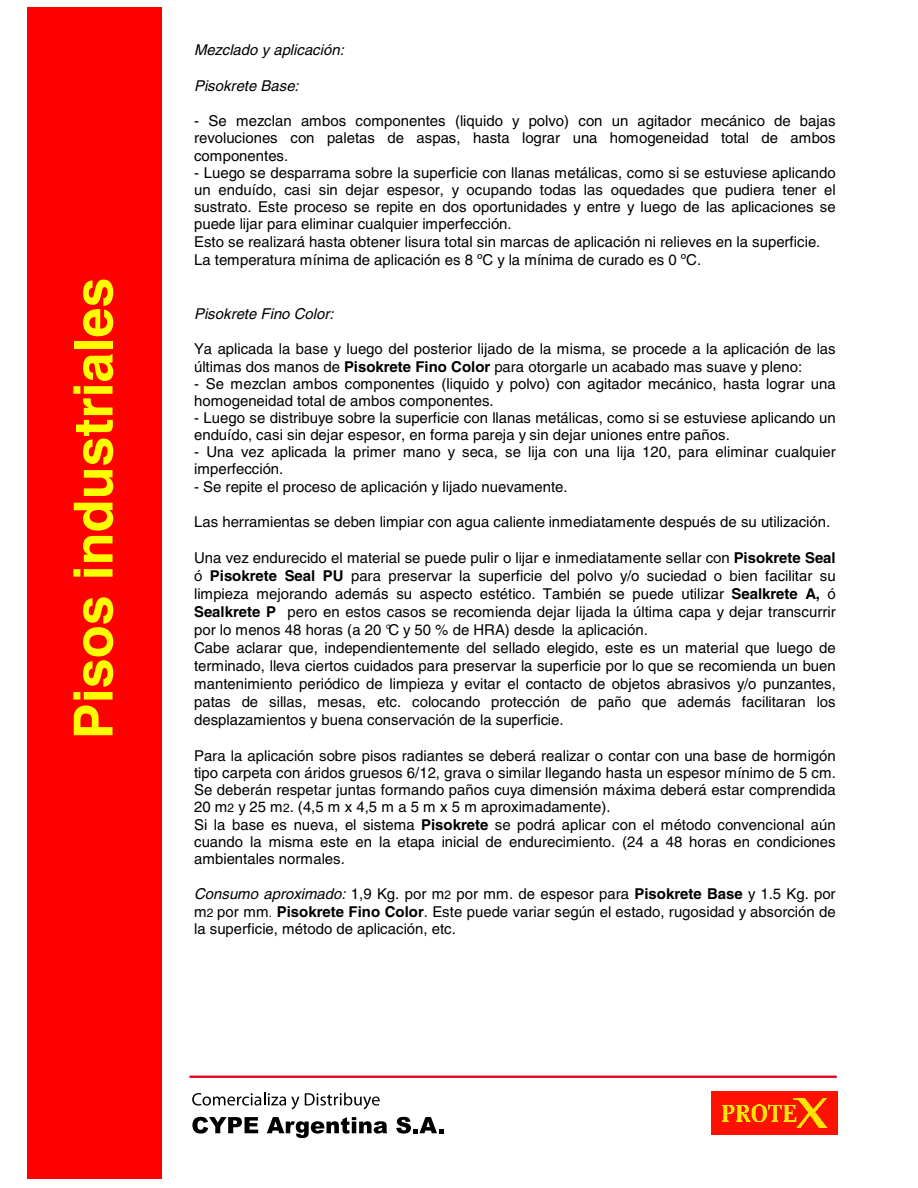
<style>
.page{position:relative;width:918px;height:1188px;background:#fff}
.page>*{position:absolute;margin:0;border:0;box-sizing:border-box;transform-origin:0 0}
.t1{font:700 54px "Helvetica";color:#ff0}
.t2{font:15px/18px "Helvetica";color:#000}
.t3{font:italic 15px "Helvetica";color:#000}
.s1{font-weight:700}
.s2{font-size:12px}
.s3{font-style:italic}
</style>
<div class="page">
<div style="left:27px;top:8px;width:135px;height:1171px;background:#f00"></div>
<div style="left:189px;top:1076px;width:648px;height:2px;border:2px solid #e2001a"></div>
<svg style="left:192px;top:1093px;width:107px;height:16px"></svg>
<svg style="left:305px;top:1093px;width:75px;height:16px"></svg>
<svg style="left:192px;top:1117px;width:66px;height:17px"></svg>
<svg style="left:267px;top:1117px;width:120px;height:21px"></svg>
<svg style="left:396px;top:1117px;width:48px;height:17px"></svg>
<img style="left:711px;top:1091px;width:126px;height:44px">
<h1 class="t1" style="left:61px;top:739px;width:463px;rotate:-90deg">Pisos industriales</h1>
<p class="t3" style="left:194px;top:41px;width:151px">Mezclado y aplicación:</p>
<p class="t3" style="left:194px;top:77px;width:106px">Pisokrete Base:</p>
<p class="t2" style="left:194px;top:112px;width:643px;line-height:17.1px;text-align:justify">- Se mezclan ambos componentes (liquido y polvo) con un agitador mecánico de bajas revoluciones con paletas de aspas, hasta lograr una homogeneidad total de ambos componentes.</p>
<p class="t2" style="left:194px;top:164px;width:643px;line-height:17.4px">- Luego se desparrama sobre la superficie con llanas metálicas, como si se estuviese aplicando un enduído, casi sin dejar espesor, y ocupando todas las oquedades que pudiera tener el sustrato. Este proceso se repite en dos oportunidades y entre y luego de las aplicaciones se puede lijar para eliminar cualquier imperfección.<br>Esto se realizará hasta obtener lisura total sin marcas de aplicación ni relieves en la superficie.<br>La temperatura mínima de aplicación es 8 ºC y la mínima de curado es 0 ºC.</p>
<p class="t3" style="left:194px;top:305px;width:141px">Pisokrete Fino Color:</p>
<p class="t2" style="left:194px;top:340px;width:643px">Ya aplicada la base y luego del posterior lijado de la misma, se procede a la aplicación de las últimas dos manos de <span class="s1">Pisokrete Fino Color</span> para otorgarle un acabado mas suave y pleno:</p>
<p class="t2" style="left:194px;top:375px;width:643px;line-height:17.1px">- Se mezclan ambos componentes (liquido y polvo) con agitador mecánico, hasta lograr una homogeneidad total de ambos componentes.</p>
<p class="t2" style="left:194px;top:409px;width:643px;line-height:17.1px">- Luego se distribuye sobre la superficie con llanas metálicas, como si se estuviese aplicando un enduído, casi sin dejar espesor, en forma pareja y sin dejar uniones entre paños.</p>
<p class="t2" style="left:194px;top:444px;width:643px;line-height:17.1px">- Una vez aplicada la primer mano y seca, se lija con una lija 120, para eliminar cualquier imperfección.</p>
<p class="t2" style="left:194px;top:477px;width:375px">- Se repite el proceso de aplicación y lijado nuevamente.</p>
<p class="t2" style="left:194px;top:513px;width:638px">Las herramientas se deben limpiar con agua caliente inmediatamente después de su utilización.</p>
<p class="t2" style="left:194px;top:549px;width:643px">Una vez endurecido el material se puede pulir o lijar e inmediatamente sellar con <span class="s1">Pisokrete Seal </span>ó <span class="s1">Pisokrete Seal PU</span> para preservar la superficie del polvo y/o suciedad o bien facilitar su limpieza mejorando además su aspecto estético. También se puede utilizar <span class="s1">Sealkrete A,</span> ó <span class="s1">Sealkrete P</span> pero en estos casos se recomienda dejar lijada la última capa y dejar transcurrir por lo menos 48 horas (a 20 °C y 50 % de HRA) desde la aplicación.<br>Cabe aclarar que, independientemente del sellado elegido, este es un material que luego de terminado, lleva ciertos cuidados para preservar la superficie por lo que se recomienda un buen mantenimiento periódico de limpieza y evitar el contacto de objetos abrasivos y/o punzantes, patas de sillas, mesas, etc. colocando protección de paño que además facilitaran los desplazamientos y buena conservación de la superficie.</p>
<p class="t2" style="left:194px;top:747px;width:643px;line-height:17.2px">Para la aplicación sobre pisos radiantes se deberá realizar o contar con una base de hormigón tipo carpeta con áridos gruesos 6/12, grava o similar llegando hasta un espesor mínimo de 5 cm.<br>Se deberán respetar juntas formando paños cuya dimensión máxima deberá estar comprendida 20 m<span class="s2">2</span> y 25 m<span class="s2">2</span>. (4,5 m x 4,5 m a 5 m x 5 m aproximadamente).<br>Si la base es nueva, el sistema <span class="s1">Pisokrete</span> se podrá aplicar con el método convencional aún cuando la misma este en la etapa inicial de endurecimiento. (24 a 48 horas en condiciones ambientales normales.</p>
<p class="t2" style="left:194px;top:885px;width:643px;line-height:17.5px;text-align:justify"><span class="s3">Consumo aproximado:</span> 1,9 Kg. por m<span class="s2">2</span> por mm. de espesor para <span class="s1">Pisokrete Base</span> y 1.5 Kg. por m<span class="s2">2</span> por mm<span class="s2">.</span> <span class="s1">Pisokrete Fino Color</span>. Este puede variar según el estado, rugosidad y absorción de la superficie, método de aplicación, etc.</p>
</div>
